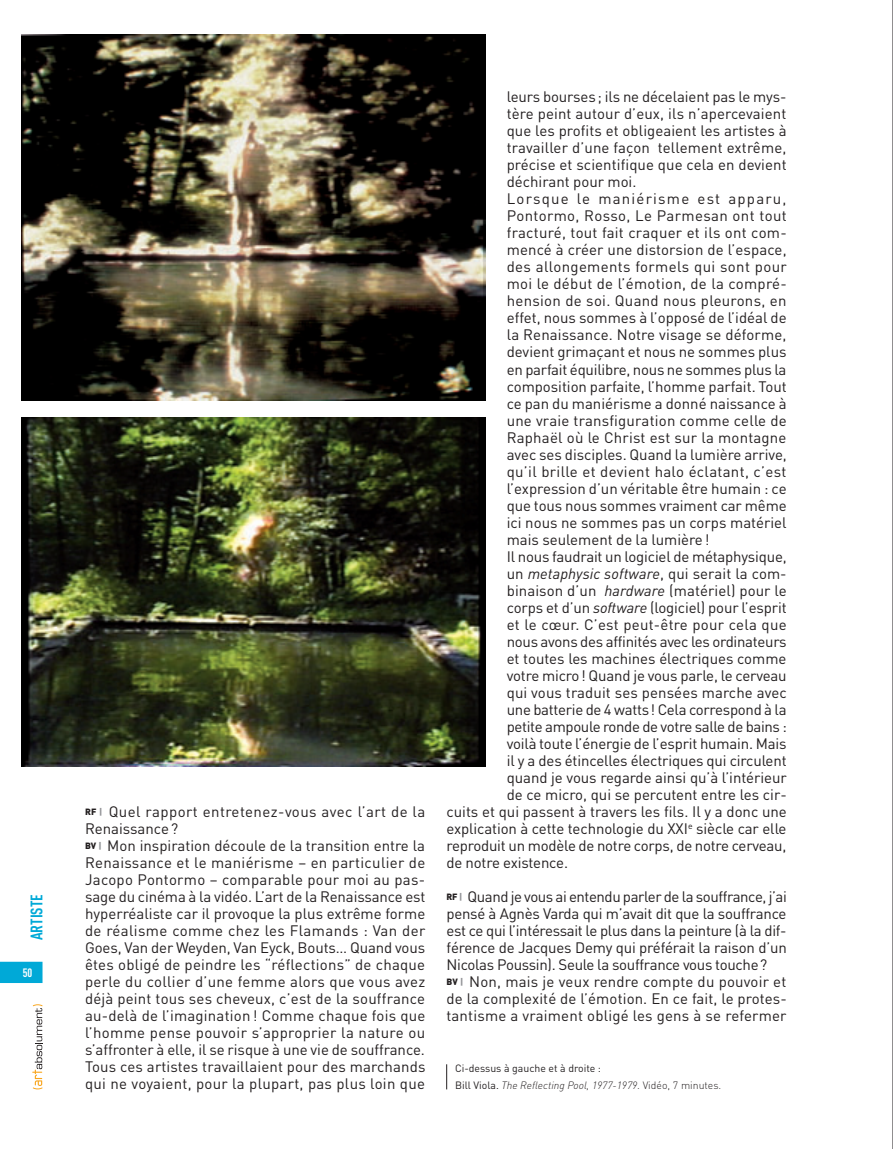
<style>
.page{position:relative;width:893px;height:1149px;background:#fff}
.page>*{position:absolute;margin:0;border:0;box-sizing:border-box;transform-origin:0 0}
.t1{font:700 16.5px "DIN Cond";color:#00a9d7}
.t2{font:15px/17px "DIN";color:#231f20}
.t3{font:15px "DIN";letter-spacing:.02em;color:#231f20}
.t4{font:15px "DIN";letter-spacing:-.02em;color:#231f20}
.t5{font:15px "DIN";letter-spacing:.025em;color:#231f20}
.t6{font:15px "DIN";letter-spacing:.08em;color:#231f20}
.t7{font:700 12px "DIN Cond";color:#fff}
.t8{font:10.5px/17px "DIN";color:#231f20}
.s1{font-weight:900;font-size:9px}
.s2{font-weight:900;font-size:9px;color:#939598}
.s3{font-style:italic}
.s4{font-weight:300;font-style:italic}
.s5{font-weight:300}
</style>
<div class="page">
<svg style="left:0;top:961px;width:43px;height:21px"></svg>
<svg style="left:32px;top:1004px;width:11px;height:85px"></svg>
<img style="left:21px;top:34px;width:464px;height:366px">
<img style="left:21px;top:417px;width:464px;height:349px">
<svg style="left:446px;top:1064px;width:1px;height:25px"></svg>
<hr style="left:892px;top:0;width:1px;height:1148px;background:#231f20">
<p class="t1" style="left:31px;top:940px;width:48px;rotate:-90deg">ARTISTE</p>
<p class="t7" style="left:23px;top:968px;width:11px">50</p>
<p class="t2" style="left:85px;top:804px;width:342px"><span class="s1">RF</span> <span class="s2">|</span> Quel rapport entretenez-vous avec l’art de la Renaissance ?<br><span class="s1">BV</span> <span class="s2">|</span> Mon inspiration découle de la transition entre la Renaissance et le maniérisme – en particulier de Jacopo Pontormo – comparable pour moi au pas&shy;sage du cinéma à la vidéo. L’art de la Renaissance est hyperréaliste car il provoque la plus extrême forme de réalisme comme chez les Flamands : Van der Goes, Van der Weyden, Van Eyck, Bouts… Quand vous êtes obligé de peindre les “réflections” de chaque perle du collier d’une femme alors que vous avez déjà peint tous ses cheveux, c’est de la souffrance au-delà de l’imagination ! Comme chaque fois que l’homme pense pouvoir s’approprier la nature ou s’affronter à elle, il se risque à une vie de souffrance.<br>Tous ces artistes travaillaient pour des marchands qui ne voyaient, pour la plupart, pas plus loin que</p>
<p class="t2" style="left:507px;top:90px;width:281px">leurs bourses ; ils ne décelaient pas le mys-</p>
<p class="t2" style="left:507px;top:107px;width:281px">tère peint autour d’eux, ils n’apercevaient</p>
<p class="t2" style="left:507px;top:124px;width:281px">que les profits et obligeaient les artistes à</p>
<p class="t2" style="left:507px;top:141px;width:281px">travailler d’une façon tellement extrême,</p>
<p class="t2" style="left:507px;top:158px;width:281px">précise et scientifique que cela en devient</p>
<p class="t2" style="left:507px;top:175px;width:131px">déchirant pour moi.</p>
<p class="t6" style="left:507px;top:193px;width:281px">Lorsque le maniérisme est apparu,</p>
<p class="t5" style="left:507px;top:210px;width:282px">Pontormo, Rosso, Le Parmesan ont tout</p>
<p class="t3" style="left:507px;top:227px;width:281px">fracturé, tout fait craquer et ils ont com-</p>
<p class="t2" style="left:507px;top:243px;width:281px">mencé à créer une distorsion de l’espace,</p>
<p class="t5" style="left:507px;top:261px;width:282px">des allongements formels qui sont pour</p>
<p class="t3" style="left:507px;top:278px;width:282px">moi le début de l’émotion, de la compré-</p>
<p class="t3" style="left:507px;top:295px;width:281px">hension de soi. Quand nous pleurons, en</p>
<p class="t2" style="left:507px;top:311px;width:281px">effet, nous sommes à l’opposé de l’idéal de</p>
<p class="t2" style="left:507px;top:328px;width:281px">la Renaissance. Notre visage se déforme,</p>
<p class="t2" style="left:507px;top:345px;width:281px">devient grimaçant et nous ne sommes plus</p>
<p class="t2" style="left:507px;top:362px;width:281px">en parfait équilibre, nous ne sommes plus la</p>
<p class="t2" style="left:507px;top:379px;width:282px">composition parfaite, l’homme parfait. Tout</p>
<p class="t2" style="left:507px;top:396px;width:281px">ce pan du maniérisme a donné naissance à</p>
<p class="t2" style="left:507px;top:413px;width:281px">une vraie transfiguration comme celle de</p>
<p class="t2" style="left:507px;top:430px;width:281px">Raphaël où le Christ est sur la montagne</p>
<p class="t2" style="left:507px;top:447px;width:282px">avec ses disciples. Quand la lumière arrive,</p>
<p class="t3" style="left:507px;top:465px;width:281px">qu’il brille et devient halo éclatant, c’est</p>
<p class="t2" style="left:507px;top:481px;width:281px">l’expression d’un véritable être humain : ce</p>
<p class="t2" style="left:507px;top:498px;width:281px">que tous nous sommes vraiment car même</p>
<p class="t2" style="left:507px;top:515px;width:281px">ici nous ne sommes pas un corps matériel</p>
<p class="t2" style="left:507px;top:532px;width:204px">mais seulement de la lumière !</p>
<p class="t2" style="left:507px;top:549px;width:282px">Il nous faudrait un logiciel de métaphysique,</p>
<p class="t2" style="left:507px;top:566px;width:281px">un <span class="s3">metaphysic software</span>, qui serait la com-</p>
<p class="t2" style="left:507px;top:583px;width:281px">binaison d’un <span class="s3">hardware</span> (matériel) pour le</p>
<p class="t2" style="left:507px;top:600px;width:281px">corps et d’un <span class="s3">software</span> (logiciel) pour l’esprit</p>
<p class="t2" style="left:507px;top:617px;width:281px">et le cœur. C’est peut-être pour cela que</p>
<p class="t4" style="left:507px;top:636px;width:281px">nous avons des affinités avec les ordinateurs</p>
<p class="t2" style="left:507px;top:651px;width:281px">et toutes les machines électriques comme</p>
<p class="t2" style="left:507px;top:668px;width:281px">votre micro ! Quand je vous parle, le cerveau</p>
<p class="t2" style="left:507px;top:685px;width:282px">qui vous traduit ses pensées marche avec</p>
<p class="t4" style="left:507px;top:704px;width:281px">une batterie de 4 watts ! Cela correspond à la</p>
<p class="t4" style="left:507px;top:721px;width:282px">petite ampoule ronde de votre salle de bains :</p>
<p class="t2" style="left:507px;top:736px;width:281px">voilà toute l’énergie de l’esprit humain. Mais</p>
<p class="t2" style="left:507px;top:753px;width:281px">il y a des étincelles électriques qui circulent</p>
<p class="t2" style="left:507px;top:770px;width:282px">quand je vous regarde ainsi qu’à l’intérieur</p>
<p class="t2" style="left:507px;top:787px;width:281px">de ce micro, qui se percutent entre les cir-</p>
<p class="t2" style="left:446px;top:804px;width:342px">cuits et qui passent à travers les fils. Il y a donc une</p>
<p class="t2" style="left:446px;top:821px;width:342px">explication à cette technologie du XXI<sup>e</sup> siècle car elle</p>
<p class="t2" style="left:446px;top:838px;width:341px">reproduit un modèle de notre corps, de notre cerveau,</p>
<p class="t2" style="left:446px;top:855px;width:123px">de notre existence.</p>
<p class="t2" style="left:446px;top:889px;width:342px"><span class="s1">RF</span> <span class="s2">|</span> Quand je vous ai entendu parler de la souffrance, j’ai pensé à Agnès Varda qui m’avait dit que la souffrance est ce qui l’intéressait le plus dans la peinture (à la dif&shy;férence de Jacques Demy qui préférait la raison d’un Nicolas Poussin). Seule la souffrance vous touche ?<br><span class="s1">BV</span> <span class="s2">|</span> Non, mais je veux rendre compte du pouvoir et de la complexité de l’émotion. En ce fait, le protes&shy;tantisme a vraiment obligé les gens à se refermer</p>
<p class="t8" style="left:455px;top:1060px;width:268px">Ci-dessus à gauche et à droite :<br>Bill Viola. <span class="s4">The Reflecting Pool, 1977-1979</span><span class="s5">. Vidéo, 7 minutes.</span></p>
</div>
